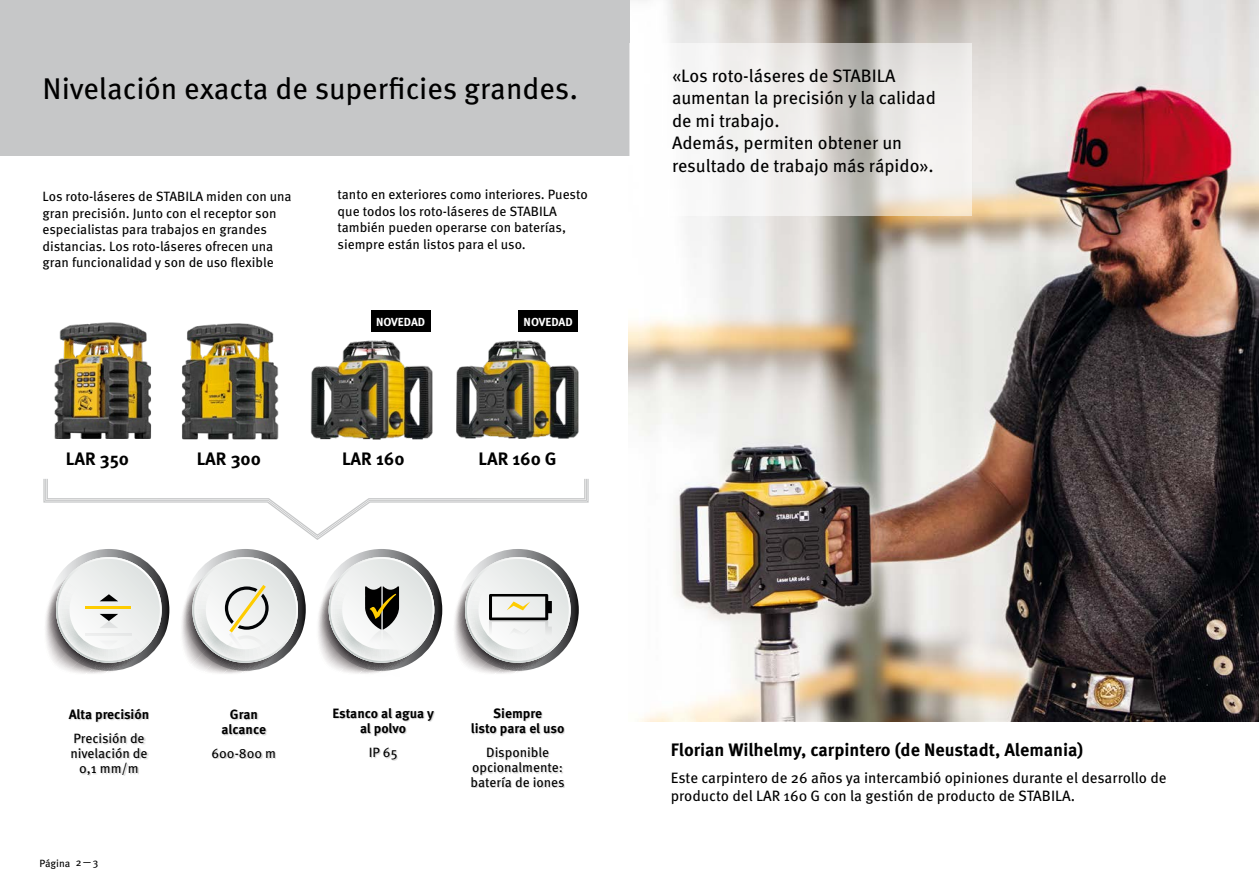
<style>
.page{position:relative;width:1259px;height:893px;background:#fff}
.page>*{position:absolute;margin:0;border:0;box-sizing:border-box;transform-origin:0 0}
.t1{font:30px "Meta Pro";color:#000}
.t2{font:18px/22.5px "Meta Pro";letter-spacing:-.005em;color:#000}
.t3{font:700 18px "Meta Pro";color:#000}
.t4{font:15px/18px "Meta Pro";color:#000}
.t5{font:13.5px/16.5px "Meta Pro";color:#000}
.t6{font:700 13.5px/15px "Meta Pro";letter-spacing:-.005em;color:#000;text-align:center}
.t7{font:700 11.7px "Meta Pro";color:#fff}
.t8{font:10.5px "Meta Pro";color:#000}
</style>
<div class="page">
<img style="left:628px;top:0;width:631px;height:722px">
<div style="left:0;top:0;width:629px;height:155px;background:#c6c7c8"></div>
<svg style="left:318px;top:549px;width:124px;height:125px"></svg>
<svg style="left:45px;top:549px;width:124px;height:125px"></svg>
<hr style="left:86px;top:633px;width:45px;height:2px;background:#eaebeb">
<svg style="left:454px;top:549px;width:125px;height:125px"></svg>
<svg style="left:629px;top:44px;width:343px;height:172px;fill:#f1efee"></svg>
<img style="left:456px;top:340px;width:123px;height:99px">
<img style="left:310px;top:340px;width:123px;height:100px">
<svg style="left:43px;top:479px;width:546px;height:61px"></svg>
<img style="left:181px;top:323px;width:98px;height:117px">
<img style="left:54px;top:322px;width:98px;height:117px">
<div style="left:213px;top:710px;width:63px;height:49px;background:#000;opacity:.2"></div>
<svg style="left:182px;top:549px;width:124px;height:125px"></svg>
<div style="left:69px;top:710px;width:80px;height:66px;background:#000;opacity:.2"></div>
<div style="left:334px;top:709px;width:101px;height:52px;background:#000;opacity:.2"></div>
<div style="left:472px;top:709px;width:93px;height:79px;background:#000;opacity:.2"></div>
<div style="left:518px;top:311px;width:60px;height:21px;background:#000"></div>
<div style="left:371px;top:311px;width:59px;height:21px;background:#000"></div>
<h1 class="t1" style="left:43px;top:65px;width:537px">Nivelación exacta de superficies grandes.</h1>
<p class="t5" style="left:43px;top:187px;width:251px">Los roto-láseres de STABILA miden con una gran precisión. Junto con el receptor son especialistas para trabajos en grandes distancias. Los roto-láseres ofrecen una gran funcionalidad y son de uso flexible</p>
<p class="t5" style="left:338px;top:185px;width:252px">tanto en exteriores como interiores. Puesto que todos los roto-láseres de STABILA también pueden operarse con baterías, siempre están listos para el uso.</p>
<p class="t7" style="left:376px;top:312px;width:51px">NOVEDAD</p>
<p class="t7" style="left:523px;top:312px;width:51px">NOVEDAD</p>
<h2 class="t3" style="left:66px;top:445px;width:65px">LAR 350</h2>
<h2 class="t3" style="left:197px;top:445px;width:66px">LAR 300</h2>
<h2 class="t3" style="left:342px;top:445px;width:64px">LAR 160</h2>
<h2 class="t3" style="left:478px;top:445px;width:80px">LAR 160 G</h2>
<h2 class="t2" style="left:672px;top:63px;width:265px">«Los roto-láseres de STABILA aumentan la precisión y la calidad de mi trabajo.<br>Además, permiten obtener un resultado de trabajo más rápido».</h2>
<p class="t6" style="left:69px;top:706px;width:82px">Alta precisión</p>
<p class="t5" style="left:70px;top:730px;width:79px;line-height:15px;text-align:center">Precisión de nivelación de<br>0,1 mm/m</p>
<p class="t8" style="left:39px;top:855px;width:32px">Página</p>
<p class="t8" style="left:76px;top:854px;width:24px">2—3</p>
<p class="t6" style="left:222px;top:706px;width:46px">Gran alcance</p>
<p class="t5" style="left:211px;top:744px;width:66px">600-800 m</p>
<p class="t6" style="left:332px;top:705px;width:103px">Estanco al agua y al polvo</p>
<p class="t5" style="left:369px;top:743px;width:30px">IP 65</p>
<p class="t6" style="left:471px;top:705px;width:95px">Siempre<br>listo para el uso</p>
<p class="t5" style="left:471px;top:744px;width:96px;line-height:15px;text-align:center">Disponible opcionalmente: batería de iones</p>
<h2 class="t3" style="left:671px;top:736px;width:414px">Florian Wilhelmy, carpintero (de Neustadt, Alemania)</h2>
<p class="t4" style="left:671px;top:768px;width:497px">Este carpintero de 26 años ya intercambió opiniones durante el desarrollo de producto del LAR 160 G con la gestión de producto de STABILA.</p>
</div>
